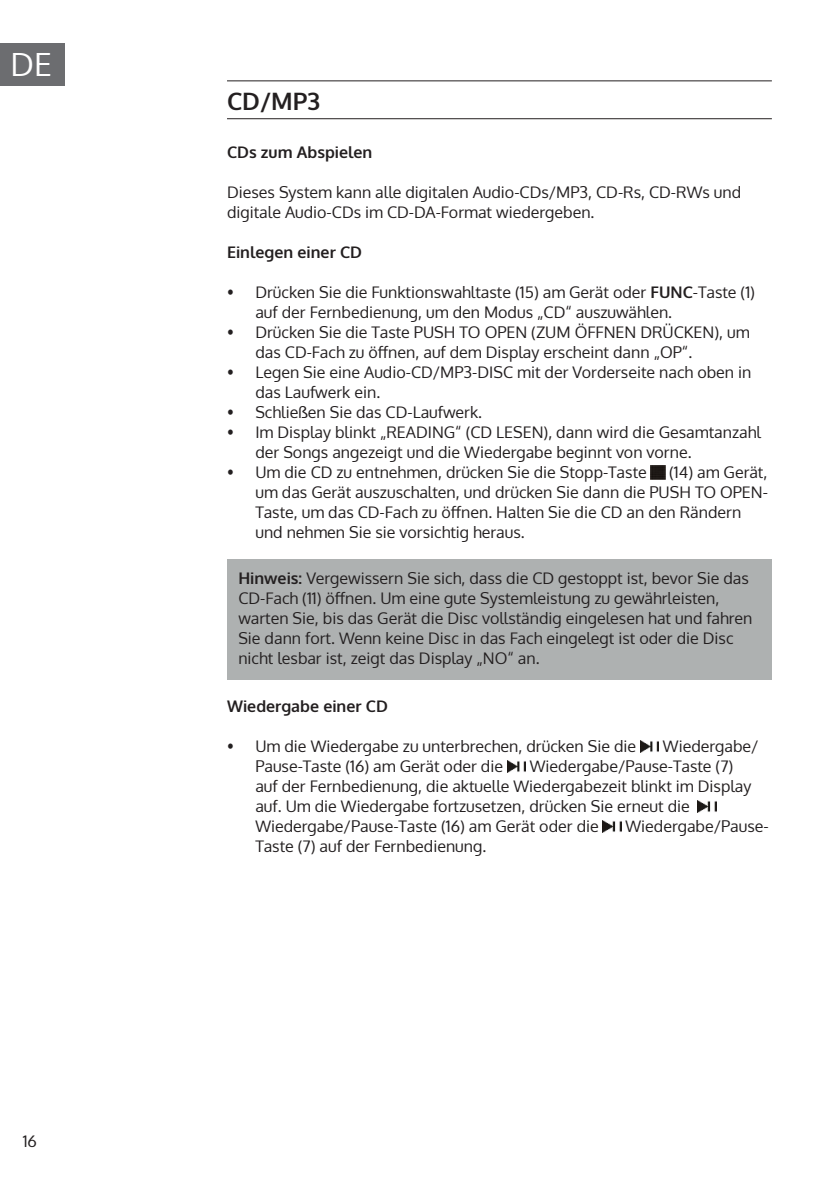
<style>
.page{position:relative;width:840px;height:1191px;background:#fff}
.page>*{position:absolute;margin:0;border:0;box-sizing:border-box;transform-origin:0 0}
.t1{font:32px "Oxygen";color:#fff}
.Super_Headline{font:700 24px "Oxygen";color:#231f20}
.Base_Text_Sicherheit{font:16px/20px "Oxygen";color:#231f20}
.Base_Text{font:16px/20px "Oxygen";color:#231f20}
.Headline{font:700 16px "Oxygen";color:#231f20}
.s1{font-weight:700}
</style>
<div class="page">
<div style="left:0;top:43px;width:65px;height:42px;background:#6c6d70"></div>
<hr style="left:227px;top:80px;width:544px;height:1px;background:#231f20">
<hr style="left:227px;top:118px;width:544px;height:1px;background:#231f20">
<div style="left:227px;top:559px;width:544px;height:120px;background:#aeb1b1"></div>
<img style="left:650px;top:465px;width:14px;height:14px">
<img style="left:640px;top:740px;width:18px;height:12px">
<img style="left:507px;top:760px;width:18px;height:12px">
<img style="left:697px;top:800px;width:19px;height:12px">
<img style="left:602px;top:820px;width:19px;height:12px">
<h1 class="t1" style="left:11px;top:43px;width:43px">DE</h1>
<p class="Base_Text_Sicherheit" style="left:23px;top:1130px;width:16px">16</p>
<p class="Super_Headline" style="left:227px;top:86px;width:94px">CD/MP3</p>
<p class="Headline" style="left:227px;top:142px;width:147px">CDs zum Abspielen</p>
<p class="Base_Text" style="left:227px;top:182px;width:515px">Dieses System kann alle digitalen Audio-CDs/MP3, CD-Rs, CD-RWs und digitale Audio-CDs im CD-DA-Format wiedergeben.</p>
<p class="Headline" style="left:227px;top:242px;width:136px">Einlegen einer CD</p>
<p class="Base_Text_Sicherheit" style="left:255px;top:282px;width:501px;text-indent:-28px">• Drücken Sie die Funktionswahltaste (15) am Gerät oder <span class="s1">FUNC</span>-Taste (1) auf der Fernbedienung, um den Modus „CD“ auszuwählen.</p>
<p class="Base_Text_Sicherheit" style="left:255px;top:322px;width:495px;text-indent:-28px">• Drücken Sie die Taste PUSH TO OPEN (ZUM ÖFFNEN DRÜCKEN), um das CD-Fach zu öffnen, auf dem Display erscheint dann „OP“.</p>
<p class="Base_Text_Sicherheit" style="left:255px;top:362px;width:497px;text-indent:-28px">• Legen Sie eine Audio-CD/MP3-DISC mit der Vorderseite nach oben in das Laufwerk ein.</p>
<p class="Base_Text_Sicherheit" style="left:227px;top:402px;width:256px">• Schließen Sie das CD-Laufwerk.</p>
<p class="Base_Text_Sicherheit" style="left:255px;top:422px;width:506px;text-indent:-28px">• Im Display blinkt „READING“ (CD LESEN), dann wird die Gesamtanzahl der Songs angezeigt und die Wiedergabe beginnt von vorne.</p>
<p class="Base_Text_Sicherheit" style="left:227px;top:462px;width:421px">• Um die CD zu entnehmen, drücken Sie die Stopp-Taste</p>
<p class="Base_Text_Sicherheit" style="left:255px;top:462px;width:514px;text-indent:413px">(14) am Gerät, um das Gerät auszuschalten, und drücken Sie dann die PUSH TO OPEN-Taste, um das CD-Fach zu öffnen. Halten Sie die CD an den Rändern und nehmen Sie sie vorsichtig heraus.</p>
<p class="Base_Text_Sicherheit" style="left:238px;top:568px;width:515px"><span class="s1">Hinweis:</span> Vergewissern Sie sich, dass die CD gestoppt ist, bevor Sie das CD-Fach (11) öffnen. Um eine gute Systemleistung zu gewährleisten, warten Sie, bis das Gerät die Disc vollständig eingelesen hat und fahren Sie dann fort. Wenn keine Disc in das Fach eingelegt ist oder die Disc nicht lesbar ist, zeigt das Display „NO“ an.</p>
<p class="Headline" style="left:227px;top:696px;width:162px">Wiedergabe einer CD</p>
<p class="Base_Text_Sicherheit" style="left:227px;top:736px;width:410px">• Um die Wiedergabe zu unterbrechen, drücken Sie die</p>
<p class="Base_Text_Sicherheit" style="left:662px;top:736px;width:97px">Wiedergabe/</p>
<p class="Base_Text_Sicherheit" style="left:255px;top:756px;width:249px">Pause-Taste (16) am Gerät oder die</p>
<p class="Base_Text_Sicherheit" style="left:255px;top:756px;width:497px;text-indent:274px">Wiedergabe/Pause-Taste (7) auf der Fernbedienung, die aktuelle Wiedergabezeit blinkt im Display auf. Um die Wiedergabe fortzusetzen, drücken Sie erneut die Wiedergabe/Pause-Taste (16) am Gerät oder die</p>
<p class="Base_Text_Sicherheit" style="left:625px;top:816px;width:145px">Wiedergabe/Pause-</p>
<p class="Base_Text_Sicherheit" style="left:255px;top:836px;width:232px">Taste (7) auf der Fernbedienung.</p>
</div>
